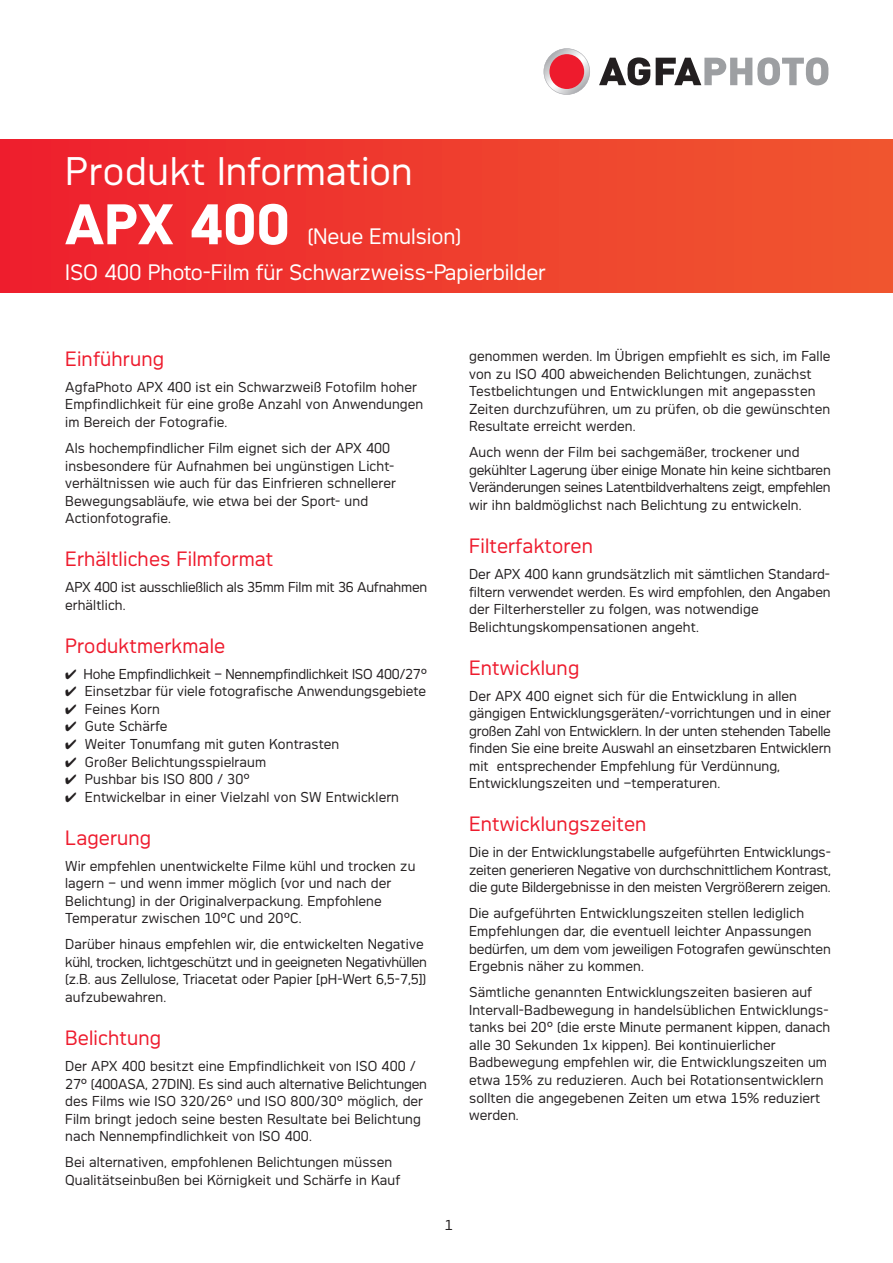
<style>
.page{position:relative;width:893px;height:1263px;background:#fff}
.page>*{position:absolute;margin:0;border:0;box-sizing:border-box;transform-origin:0 0}
.t1{font:700 54px "Agfa Photo Thalis";letter-spacing:.015em;color:#fff}
.t2{font:37.5px "Agfa Photo Thalis";color:#fff}
.t3{font:21px/35.8px "Agfa Photo Thalis";color:#fff}
.t4{font:19.5px "Agfa Photo Thalis";letter-spacing:.01em;color:#ee1b2d}
.t5{font:13.5px/17.5px "Agfa Photo Thalis";letter-spacing:.01em;color:#231f20}
.t6{font:13.5px/17.5px "Agfa Photo Thalis";letter-spacing:-.01em;color:#231f20}
</style>
<div class="page">
<div style="left:0;top:140px;width:893px;height:152px;background:linear-gradient(to right,#ed1f2d,#f0592f)"></div>
<svg style="left:599px;top:57px;width:51px;height:28px"></svg>
<svg style="left:656px;top:57px;width:173px;height:28px"></svg>
<svg style="left:544px;top:48px;width:46px;height:47px"></svg>
<h2 class="t2" style="left:65px;top:149px;width:349px">Produkt Information</h2>
<h1 class="t1" style="left:65px;top:192px;width:226px">APX 400</h1>
<h3 class="t3" style="left:65px;top:218px;width:482px;text-indent:242px">(Neue Emulsion)<br>ISO 400 Photo-Film für Schwarzweiss-Papierbilder</h3>
<h3 class="t4" style="left:65px;top:347px;width:100px">Einführung</h3>
<p class="t5" style="left:65px;top:378px;width:360px">AgfaPhoto APX 400 ist ein Schwarzweiß Fotofilm hoher<br>Empfindlichkeit für eine große Anzahl von Anwendungen im Bereich der Fotografie.</p>
<p class="t5" style="left:65px;top:439px;width:332px">Als hochempfindlicher Film eignet sich der APX 400 insbesondere für Aufnahmen bei ungünstigen Licht&shy;verhältnissen wie auch für das Einfrieren schnellerer Bewegungsabläufe, wie etwa bei der Sport- und Actionfotografie.</p>
<h3 class="t4" style="left:65px;top:547px;width:210px">Erhältliches Filmformat</h3>
<p class="t6" style="left:65px;top:578px;width:364px">APX 400 ist ausschließlich als 35mm Film mit 36 Aufnahmen erhältlich.</p>
<h3 class="t4" style="left:65px;top:634px;width:161px">Produktmerkmale</h3>
<p class="t6" style="left:65px;top:665px;width:363px">✔ Hohe Empfindlichkeit – Nennempfindlichkeit ISO 400/27°</p>
<p class="t5" style="left:65px;top:682px;width:362px">✔ Einsetzbar für viele fotografische Anwendungsgebiete</p>
<p class="t5" style="left:65px;top:700px;width:96px">✔ Feines Korn</p>
<p class="t5" style="left:65px;top:717px;width:104px">✔ Gute Schärfe</p>
<p class="t5" style="left:65px;top:735px;width:276px">✔ Weiter Tonumfang mit guten Kontrasten</p>
<p class="t5" style="left:65px;top:753px;width:202px">✔ Großer Belichtungsspielraum</p>
<p class="t5" style="left:65px;top:770px;width:186px">✔ Pushbar bis ISO 800 / 30°</p>
<p class="t5" style="left:65px;top:788px;width:335px">✔ Entwickelbar in einer Vielzahl von SW Entwicklern</p>
<h3 class="t4" style="left:65px;top:826px;width:88px">Lagerung</h3>
<p class="t5" style="left:65px;top:857px;width:352px">Wir empfehlen unentwickelte Filme kühl und trocken zu lagern – und wenn immer möglich (vor und nach der Belichtung) in der Originalverpackung. Empfohlene Temperatur zwischen 10°C und 20°C.</p>
<p class="t5" style="left:65px;top:935px;width:363px">Darüber hinaus empfehlen wir, die entwickelten Negative kühl, trocken, lichtgeschützt und in geeigneten Negativhüllen (z.B. aus Zellulose, Triacetat oder Papier [pH-Wert 6,5-7,5]) aufzubewahren.</p>
<h3 class="t4" style="left:65px;top:1026px;width:97px">Belichtung</h3>
<p class="t5" style="left:65px;top:1057px;width:363px">Der APX 400 besitzt eine Empfindlichkeit von ISO 400 / 27° (400ASA, 27DIN). Es sind auch alternative Belichtungen des Films wie ISO 320/26° und ISO 800/30° möglich, der Film bringt jedoch seine besten Resultate bei Belichtung nach Nennempfindlichkeit von ISO 400.</p>
<p class="t5" style="left:65px;top:1153px;width:337px">Bei alternativen, empfohlenen Belichtungen müssen<br>Qualitätseinbußen bei Körnigkeit und Schärfe in Kauf</p>
<p class="t5" style="left:469px;top:347px;width:363px">genommen werden. Im Übrigen empfiehlt es sich, im Falle von zu ISO 400 abweichenden Belichtungen, zunächst Testbelichtungen und Entwicklungen mit angepassten Zeiten durchzuführen, um zu prüfen, ob die gewünschten Resultate erreicht werden.</p>
<p class="t6" style="left:469px;top:443px;width:363px">Auch wenn der Film bei sachgemäßer, trockener und gekühlter Lagerung über einige Monate hin keine sichtbaren Veränderungen seines Latentbildverhaltens zeigt, empfehlen wir ihn baldmöglichst nach Belichtung zu entwickeln.</p>
<h3 class="t4" style="left:469px;top:534px;width:125px">Filterfaktoren</h3>
<p class="t5" style="left:469px;top:565px;width:363px">Der APX 400 kann grundsätzlich mit sämtlichen Standard&shy;filtern verwendet werden. Es wird empfohlen, den Angaben der Filterhersteller zu folgen, was notwendige Belichtungskompensationen angeht.</p>
<h3 class="t4" style="left:469px;top:656px;width:112px">Entwicklung</h3>
<p class="t5" style="left:469px;top:687px;width:363px">Der APX 400 eignet sich für die Entwicklung in allen gängigen Entwicklungsgeräten/-vorrichtungen und in einer großen Zahl von Entwicklern. In der unten stehenden Tabelle finden Sie eine breite Auswahl an einsetzbaren Entwicklern mit entsprechender Empfehlung für Verdünnung, Entwicklungszeiten und –temperaturen.</p>
<h3 class="t4" style="left:469px;top:812px;width:179px">Entwicklungszeiten</h3>
<p class="t5" style="left:469px;top:843px;width:363px;text-align:justify">Die in der Entwicklungstabelle aufgeführten Entwicklungs&shy;zeiten generieren Negative von durchschnittlichem Kontrast, die gute Bildergebnisse in den meisten Vergrößerern zeigen.</p>
<p class="t5" style="left:469px;top:904px;width:363px">Die aufgeführten Entwicklungszeiten stellen lediglich Empfehlungen dar, die eventuell leichter Anpassungen bedürfen, um dem vom jeweiligen Fotografen gewünschten Ergebnis näher zu kommen.</p>
<p class="t5" style="left:469px;top:983px;width:363px">Sämtliche genannten Entwicklungszeiten basieren auf Intervall-Badbewegung in handelsüblichen Entwicklungs&shy;tanks bei 20° (die erste Minute permanent kippen, danach alle 30 Sekunden 1x kippen). Bei kontinuierlicher Badbewegung empfehlen wir, die Entwicklungszeiten um etwa 15% zu reduzieren. Auch bei Rotationsentwicklern sollten die angegebenen Zeiten um etwa 15% reduziert werden.</p>
<p class="t5" style="left:445px;top:1216px;width:9px">1</p>
</div>
